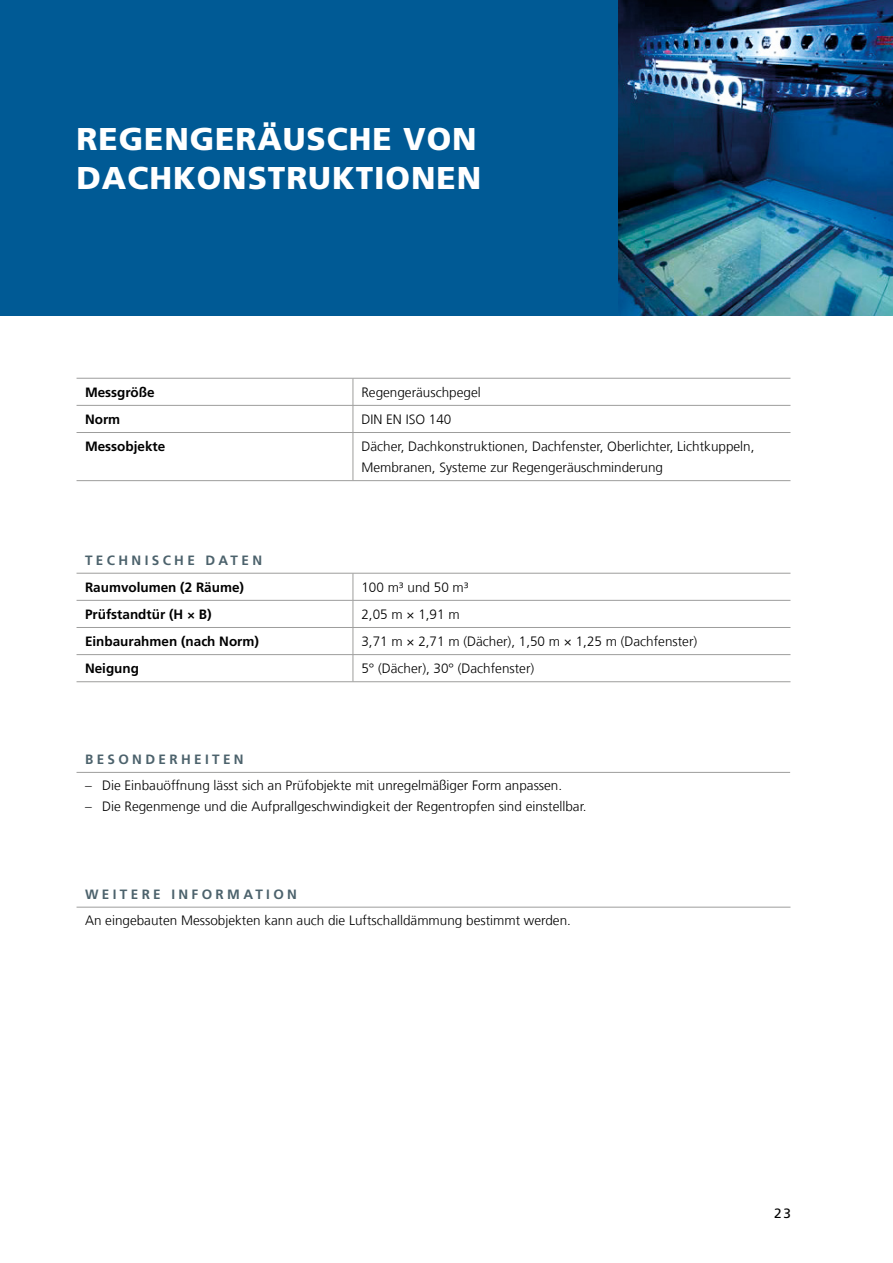
<style>
.page{position:relative;width:893px;height:1263px;background:#fff}
.page>*{position:absolute;margin:0;border:0;box-sizing:border-box;transform-origin:0 0}
.t1{font:900 31.5px/39px "Frutiger LT Com";letter-spacing:.03em;color:#fff}
.t2{font:300 13.5px/21px "Frutiger LT Com";color:#000}
.t3{font:700 13.5px "Frutiger LT Com";color:#000}
.t4{font:700 13.5px "Frutiger LT Com";letter-spacing:.25em;color:#4c626c}
.t5{font:13.5px "Frutiger LT Com";color:#000}
</style>
<div class="page">
<div style="left:0;top:0;width:893px;height:315px;background:#005a95"></div>
<hr style="left:77px;top:378px;width:276px;height:1px;background:#9d9d9c">
<hr style="left:77px;top:405px;width:276px;height:1px;background:#9d9d9c">
<hr style="left:77px;top:432px;width:276px;height:1px;background:#9d9d9c">
<hr style="left:77px;top:480px;width:276px;height:1px;background:#9d9d9c">
<hr style="left:353px;top:378px;width:437px;height:1px;background:#9d9d9c">
<hr style="left:353px;top:405px;width:437px;height:1px;background:#9d9d9c">
<svg style="left:353px;top:378px;width:1px;height:54px"></svg>
<hr style="left:353px;top:432px;width:437px;height:1px;background:#9d9d9c">
<hr style="left:353px;top:433px;width:1px;height:47px;background:#9d9d9c">
<hr style="left:353px;top:480px;width:437px;height:1px;background:#9d9d9c">
<hr style="left:77px;top:573px;width:276px;height:1px;background:#9d9d9c">
<hr style="left:353px;top:573px;width:437px;height:1px;background:#9d9d9c">
<hr style="left:77px;top:600px;width:276px;height:1px;background:#9d9d9c">
<hr style="left:353px;top:600px;width:437px;height:1px;background:#9d9d9c">
<hr style="left:77px;top:627px;width:276px;height:1px;background:#9d9d9c">
<hr style="left:353px;top:627px;width:437px;height:1px;background:#9d9d9c">
<hr style="left:77px;top:654px;width:276px;height:1px;background:#9d9d9c">
<hr style="left:353px;top:654px;width:437px;height:1px;background:#9d9d9c">
<svg style="left:353px;top:573px;width:1px;height:108px"></svg>
<hr style="left:77px;top:681px;width:276px;height:1px;background:#9d9d9c">
<hr style="left:353px;top:681px;width:437px;height:1px;background:#9d9d9c">
<hr style="left:77px;top:907px;width:713px;height:1px;background:#9d9d9c">
<hr style="left:77px;top:772px;width:713px;height:1px;background:#9d9d9c">
<img style="left:619px;top:0;width:274px;height:315px">
<h1 class="t1" style="left:77px;top:119px;width:406px">REGENGERÄUSCHE VON<br>DACHKONSTRUKTIONEN</h1>
<p class="t3" style="left:85px;top:384px;width:71px">Messgröße</p>
<p class="t2" style="left:361px;top:382px;width:121px">Regengeräuschpegel</p>
<p class="t3" style="left:85px;top:411px;width:37px">Norm</p>
<p class="t2" style="left:361px;top:409px;width:92px">DIN EN ISO 140</p>
<p class="t3" style="left:85px;top:438px;width:82px">Messobjekte</p>
<p class="t2" style="left:361px;top:436px;width:395px">Dächer, Dachkonstruktionen, Dachfenster, Oberlichter, Lichtkuppeln,<br>Membranen, Systeme zur Regengeräuschminderung</p>
<p class="t4" style="left:85px;top:552px;width:179px">TECHNISCHE DATEN</p>
<p class="t3" style="left:85px;top:579px;width:161px">Raumvolumen (2 Räume)</p>
<p class="t2" style="left:361px;top:577px;width:109px">100 m³ und 50 m³</p>
<p class="t3" style="left:85px;top:606px;width:128px">Prüfstandtür (H × B)</p>
<p class="t2" style="left:361px;top:604px;width:100px">2,05 m × 1,91 m</p>
<p class="t3" style="left:85px;top:633px;width:176px">Einbaurahmen (nach Norm)</p>
<p class="t2" style="left:361px;top:631px;width:337px">3,71 m × 2,71 m (Dächer), 1,50 m × 1,25 m (Dachfenster)</p>
<p class="t3" style="left:85px;top:661px;width:55px">Neigung</p>
<p class="t2" style="left:361px;top:658px;width:174px">5° (Dächer), 30° (Dachfenster)</p>
<p class="t4" style="left:85px;top:751px;width:160px">BESONDERHEITEN</p>
<p class="t2" style="left:85px;top:775px;width:479px">– Die Einbauöffnung lässt sich an Prüfobjekte mit unregelmäßiger Form anpassen.</p>
<p class="t2" style="left:85px;top:796px;width:503px">– Die Regenmenge und die Aufprallgeschwindigkeit der Regentropfen sind einstellbar.</p>
<p class="t4" style="left:85px;top:886px;width:213px">WEITERE INFORMATION</p>
<p class="t2" style="left:85px;top:910px;width:487px">An eingebauten Messobjekten kann auch die Luftschalldämmung bestimmt werden.</p>
<p class="t5" style="left:774px;top:1205px;width:18px">23</p>
</div>
